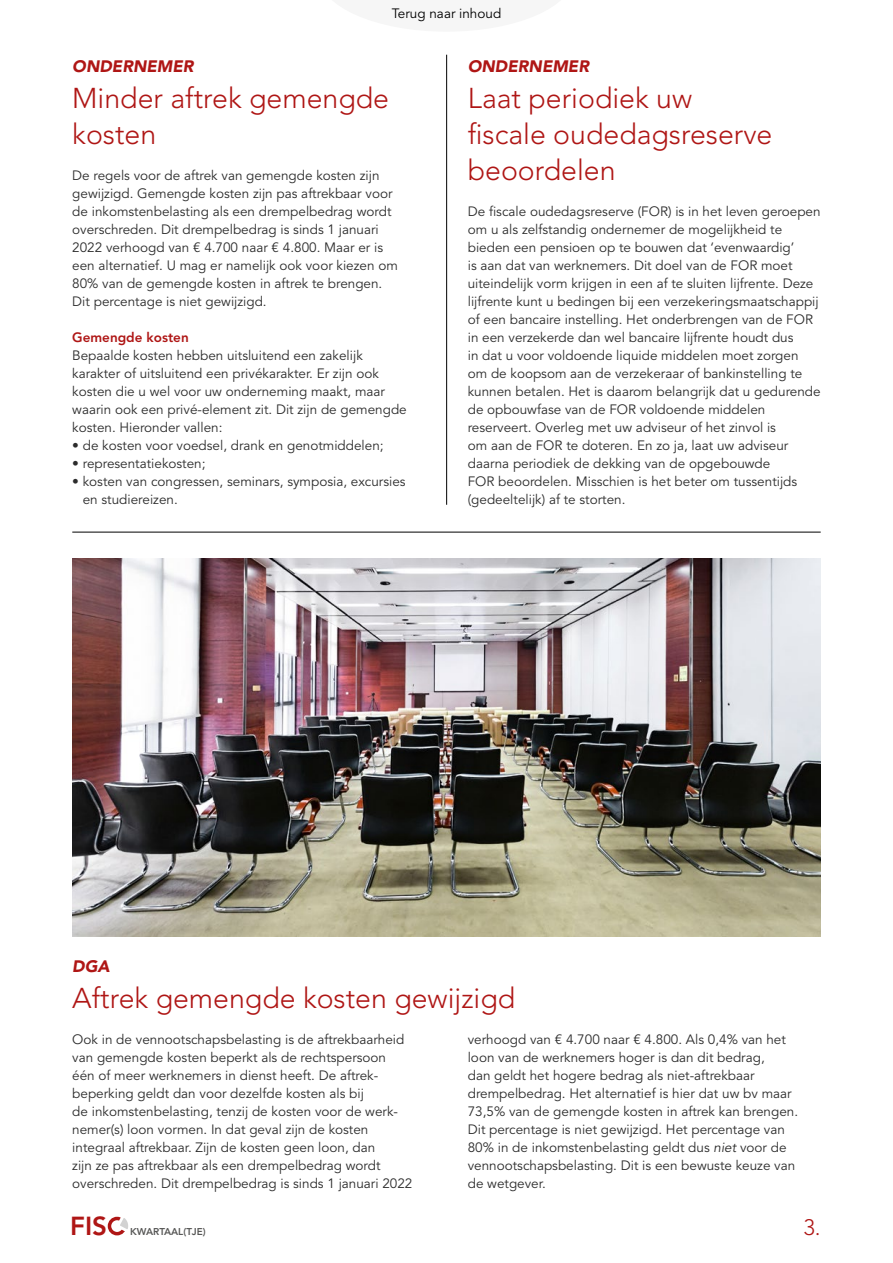
<style>
.page{position:relative;width:893px;height:1263px;background:#fff}
.page>*{position:absolute;margin:0;border:0;box-sizing:border-box;transform-origin:0 0}
.t1{font:300 28.5px/36px "Avenir LT";color:#af1615}
.t2{font:800 25.95px "Avenir LT";color:#af1615}
.t3{font:300 22.2px "Avenir LT";color:#af1615}
.t4{font:italic 900 16.5px "Avenir LT";color:#af1615}
.t5{font:13.5px/18px "Avenir LT";color:#2c2c2c}
.t6{font:13.5px "Avenir LT";color:#000}
.t7{font:800 13.5px "Avenir LT";color:#af1615}
.t8{font:800 9.9px "Avenir LT";color:#575756}
.s1{font-style:italic;color:#282827}
</style>
<div class="page">
<div style="left:108px;top:1217px;width:18px;height:18px;border:3px solid #af1615;border-radius:50%"></div>
<svg style="left:114px;top:1216px;width:14px;height:19px"></svg>
<hr style="left:72px;top:532px;width:749px;height:1px;background:#000">
<hr style="left:446px;top:55px;width:1px;height:450px;background:#000">
<img style="left:72px;top:559px;width:749px;height:377px">
<p class="t6" style="left:392px;top:5px;width:111px">Terug naar inhoud</p>
<p class="t4" style="left:468px;top:56px;width:123px">ONDERNEMER</p>
<h1 class="t1" style="left:468px;top:80px;width:306px">Laat periodiek uw fiscale oudedagsreserve beoordelen</h1>
<p class="t5" style="left:468px;top:203px;width:354px">De fiscale oudedagsreserve (FOR) is in het leven geroepen om u als zelfstandig ondernemer de mogelijkheid te bieden een pensioen op te bouwen dat ‘evenwaardig’<br>is aan dat van werknemers. Dit doel van de FOR moet uiteindelijk vorm krijgen in een af te sluiten lijfrente. Deze lijfrente kunt u bedingen bij een verzekeringsmaatschappij of een bancaire instelling. Het onderbrengen van de FOR in een verzekerde dan wel bancaire lijfrente houdt dus<br>in dat u voor voldoende liquide middelen moet zorgen om de koopsom aan de verzekeraar of bankinstelling te kunnen betalen. Het is daarom belangrijk dat u gedurende de opbouwfase van de FOR voldoende middelen reserveert. Overleg met uw adviseur of het zinvol is<br>om aan de FOR te doteren. En zo ja, laat uw adviseur daarna periodiek de dekking van de opgebouwde<br>FOR beoordelen. Misschien is het beter om tussentijds (gedeeltelijk) af te storten.</p>
<p class="t4" style="left:72px;top:56px;width:123px">ONDERNEMER</p>
<h1 class="t1" style="left:72px;top:80px;width:318px">Minder aftrek gemengde kosten</h1>
<p class="t5" style="left:72px;top:167px;width:327px">De regels voor de aftrek van gemengde kosten zijn gewijzigd. Gemengde kosten zijn pas aftrekbaar voor de inkomstenbelasting als een drempelbedrag wordt overschreden. Dit drempelbedrag is sinds 1 januari 2022 verhoogd van € 4.700 naar € 4.800. Maar er is een alternatief. U mag er namelijk ook voor kiezen om 80% van de gemengde kosten in aftrek te brengen.<br>Dit percentage is niet gewijzigd.</p>
<p class="t7" style="left:72px;top:329px;width:118px">Gemengde kosten</p>
<p class="t5" style="left:72px;top:347px;width:336px">Bepaalde kosten hebben uitsluitend een zakelijk karakter of uitsluitend een privékarakter. Er zijn ook kosten die u wel voor uw onderneming maakt, maar waarin ook een privé-element zit. Dit zijn de gemengde kosten. Hieronder vallen:</p>
<p class="t5" style="left:72px;top:437px;width:313px">• de kosten voor voedsel, drank en genotmiddelen;</p>
<p class="t5" style="left:72px;top:455px;width:135px">• representatiekosten;</p>
<p class="t5" style="left:83px;top:473px;width:324px;text-indent:-11px">• kosten van congressen, seminars, symposia, excursies en studiereizen.</p>
<p class="t4" style="left:72px;top:956px;width:39px">DGA</p>
<h1 class="t1" style="left:72px;top:980px;width:444px">Aftrek gemengde kosten gewijzigd</h1>
<p class="t5" style="left:72px;top:1031px;width:342px">Ook in de vennootschapsbelasting is de aftrekbaarheid van gemengde kosten beperkt als de rechtspersoon<br>één of meer werknemers in dienst heeft. De aftrek&shy;beperking geldt dan voor dezelfde kosten als bij<br>de inkomstenbelasting, tenzij de kosten voor de werk&shy;nemer(s) loon vormen. In dat geval zijn de kosten integraal aftrekbaar. Zijn de kosten geen loon, dan<br>zijn ze pas aftrekbaar als een drempelbedrag wordt overschreden. Dit drempelbedrag is sinds 1 januari 2022</p>
<p class="t5" style="left:468px;top:1031px;width:332px">verhoogd van € 4.700 naar € 4.800. Als 0,4% van het loon van de werknemers hoger is dan dit bedrag,<br>dan geldt het hogere bedrag als niet-aftrekbaar drempelbedrag. Het alternatief is hier dat uw bv maar 73,5% van de gemengde kosten in aftrek kan brengen.<br>Dit percentage is niet gewijzigd. Het percentage van 80% in de inkomstenbelasting geldt dus <span class="s1">niet</span> voor de vennootschapsbelasting. Dit is een bewuste keuze van de wetgever.</p>
<h2 class="t2" style="left:70px;top:1210px;width:38px">FIS</h2>
<p class="t8" style="left:130px;top:1226px;width:77px">KWARTAAL(TJE)</p>
<h3 class="t3" style="left:803px;top:1214px;width:19px">3.</h3>
</div>
